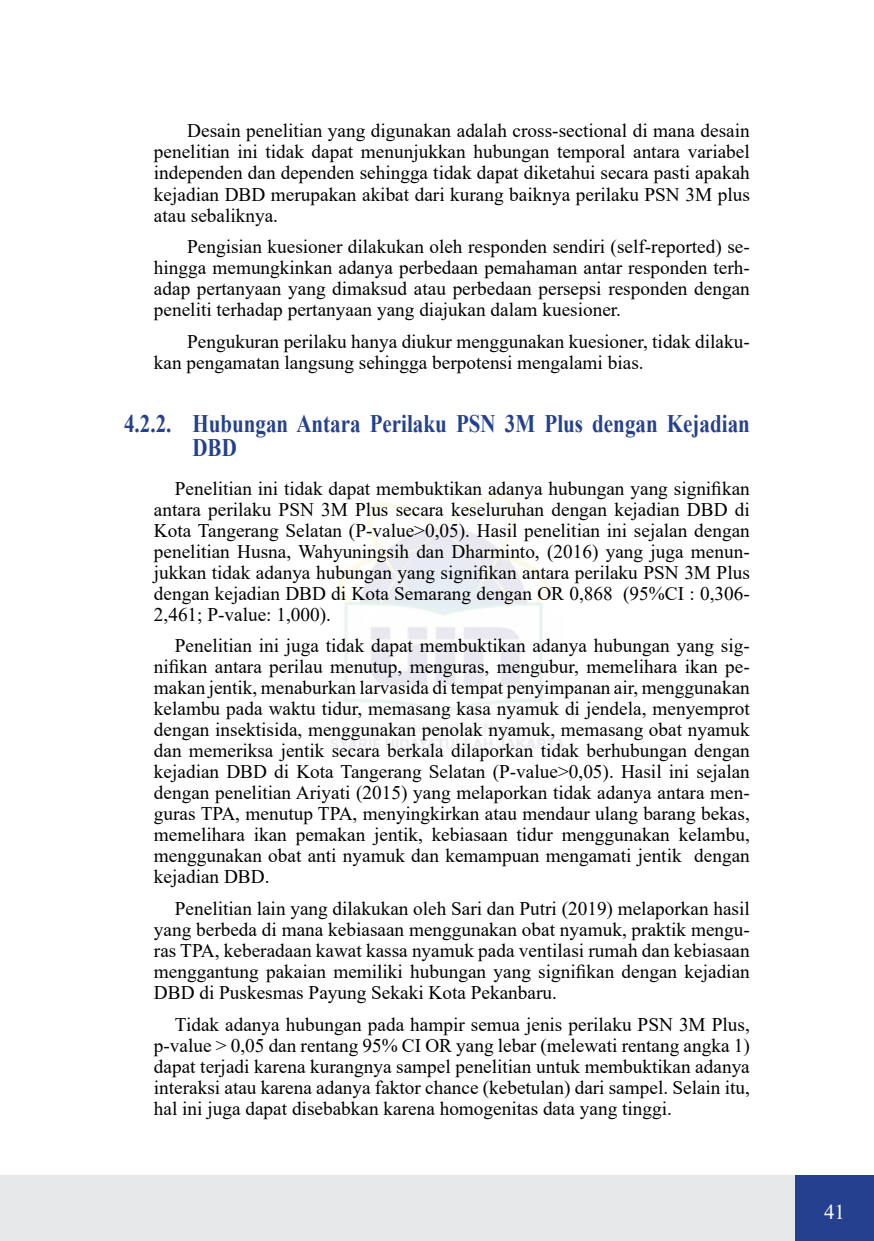
<style>
.page{position:relative;width:874px;height:1241px;background:#fff}
.page>*{position:absolute;margin:0;border:0;box-sizing:border-box;transform-origin:0 0}
.t1{font:700 25.2px/24.5px "Times New Roman";color:#25408f;scale:.83 1}
.t2{font:21px "Times New Roman";color:#fff}
.t3{font:19.25px/21px "Times New Roman";color:#000;text-align:justify}
</style>
<div class="page">
<img style="left:330px;top:493px;width:234px;height:256px">
<div style="left:0;top:1175px;width:873px;height:65px;background:#e6e7e8"></div>
<div style="left:794px;top:1175px;width:79px;height:65px;background:#25408f"></div>
<p class="t3" style="left:154px;top:120px;width:597px;text-indent:33px">Desain penelitian yang digunakan adalah cross-sectional di mana desain penelitian ini tidak dapat menunjukkan hubungan temporal antara variabel independen dan dependen sehingga tidak dapat diketahui secara pasti apakah kejadian DBD merupakan akibat dari kurang baiknya perilaku PSN 3M plus atau sebaliknya.</p>
<p class="t3" style="left:154px;top:235px;width:597px;text-indent:33px">Pengisian kuesioner dilakukan oleh responden sendiri (self-reported) se&shy;hingga memungkinkan adanya perbedaan pemahaman antar responden terh&shy;adap pertanyaan yang dimaksud atau perbedaan persepsi responden dengan peneliti terhadap pertanyaan yang diajukan dalam kuesioner.</p>
<p class="t3" style="left:154px;top:330px;width:597px;text-indent:33px">Pengukuran perilaku hanya diukur menggunakan kuesioner, tidak dilaku&shy;kan pengamatan langsung sehingga berpotensi mengalami bias.</p>
<h1 class="t1" style="left:192px;top:410px;width:672px;text-indent:-68px">4.2.2. Hubungan Antara Perilaku PSN 3M Plus dengan Kejadian<br>DBD</h1>
<p class="t3" style="left:154px;top:477px;width:597px;text-indent:21px">Penelitian ini tidak dapat membuktikan adanya hubungan yang signifikan antara perilaku PSN 3M Plus secara keseluruhan dengan kejadian DBD di Kota Tangerang Selatan (P-value&gt;0,05). Hasil penelitian ini sejalan dengan penelitian Husna, Wahyuningsih dan Dharminto, (2016) yang juga menun&shy;jukkan tidak adanya hubungan yang signifikan antara perilaku PSN 3M Plus dengan kejadian DBD di Kota Semarang dengan OR 0,868 (95%CI : 0,306- 2,461; P-value: 1,000).</p>
<p class="t3" style="left:154px;top:634px;width:597px;text-indent:21px">Penelitian ini juga tidak dapat membuktikan adanya hubungan yang sig&shy;nifikan antara perilau menutup, menguras, mengubur, memelihara ikan pe&shy;makan jentik, menaburkan larvasida di tempat penyimpanan air, menggunakan kelambu pada waktu tidur, memasang kasa nyamuk di jendela, menyemprot dengan insektisida, menggunakan penolak nyamuk, memasang obat nyamuk dan memeriksa jentik secara berkala dilaporkan tidak berhubungan dengan kejadian DBD di Kota Tangerang Selatan (P-value&gt;0,05). Hasil ini sejalan dengan penelitian Ariyati (2015) yang melaporkan tidak adanya antara men&shy;guras TPA, menutup TPA, menyingkirkan atau mendaur ulang barang bekas, memelihara ikan pemakan jentik, kebiasaan tidur menggunakan kelambu, menggunakan obat anti nyamuk dan kemampuan mengamati jentik dengan kejadian DBD.</p>
<p class="t3" style="left:154px;top:897px;width:597px;text-indent:21px">Penelitian lain yang dilakukan oleh Sari dan Putri (2019) melaporkan hasil yang berbeda di mana kebiasaan menggunakan obat nyamuk, praktik mengu&shy;ras TPA, keberadaan kawat kassa nyamuk pada ventilasi rumah dan kebiasaan menggantung pakaian memiliki hubungan yang signifikan dengan kejadian DBD di Puskesmas Payung Sekaki Kota Pekanbaru.</p>
<p class="t3" style="left:154px;top:1012px;width:597px;text-indent:21px">Tidak adanya hubungan pada hampir semua jenis perilaku PSN 3M Plus, p-value &gt; 0,05 dan rentang 95% CI OR yang lebar (melewati rentang angka 1) dapat terjadi karena kurangnya sampel penelitian untuk membuktikan adanya interaksi atau karena adanya faktor chance (kebetulan) dari sampel. Selain itu, hal ini juga dapat disebabkan karena homogenitas data yang tinggi.</p>
<p class="t2" style="left:823px;top:1196px;width:22px">41</p>
</div>
